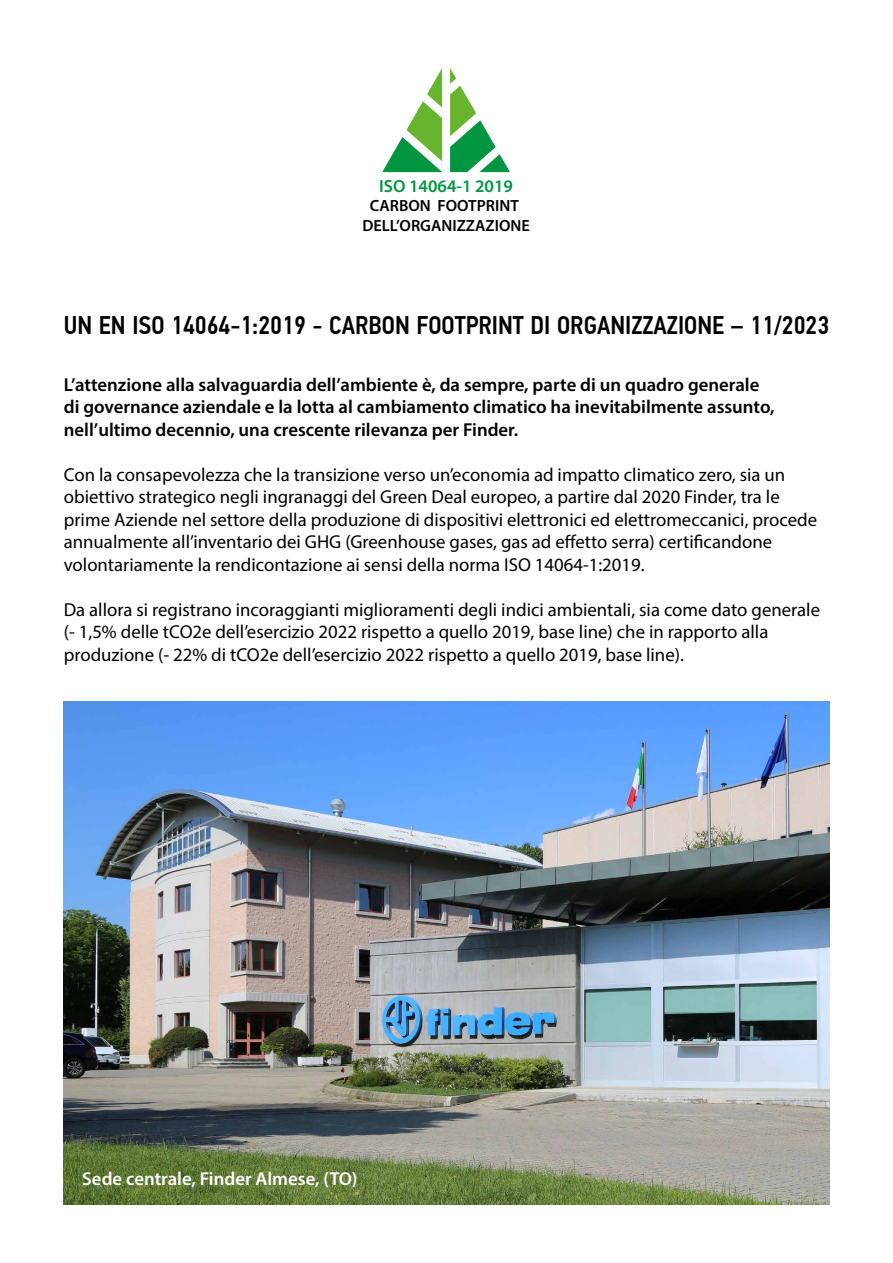
<style>
.page{position:relative;width:893px;height:1263px;background:#fff}
.page>*{position:absolute;margin:0;border:0;box-sizing:border-box;transform-origin:0 0}
.t1{font:500 25.5px "PF Din Text Cond Pro";color:#000}
.t2{font:18.75px/22.5px "Myriad Pro";color:#000}
.t3{font:600 18.75px/22.5px "Myriad Pro";color:#000}
.t4{font:600 18.75px "Myriad Pro";color:#fff}
.t5{font:600 17.7px "Myriad Pro";color:#009641}
.t6{font:600 16.2px/19.5px "Myriad Pro";color:#000;text-align:center}
</style>
<div class="page">
<svg style="left:450px;top:68px;width:60px;height:104px"></svg>
<svg style="left:382px;top:68px;width:60px;height:104px"></svg>
<img style="left:64px;top:702px;width:765px;height:502px">
<p class="t5" style="left:379px;top:175px;width:135px">ISO 14064-1 2019</p>
<p class="t6" style="left:362px;top:196px;width:169px">CARBON FOOTPRINT<br>DELL’ORGANIZZAZIONE</p>
<h1 class="t1" style="left:64px;top:310px;width:767px">UN EN ISO 14064-1:2019 - CARBON FOOTPRINT DI ORGANIZZAZIONE – 11/2023</h1>
<p class="t3" style="left:64px;top:373px;width:712px">L’attenzione alla salvaguardia dell’ambiente è, da sempre, parte di un quadro generale di governance aziendale e la lotta al cambiamento climatico ha inevitabilmente assunto, nell’ultimo decennio, una crescente rilevanza per Finder.</p>
<p class="t2" style="left:64px;top:463px;width:755px">Con la consapevolezza che la transizione verso un’economia ad impatto climatico zero, sia un obiettivo strategico negli ingranaggi del Green Deal europeo, a partire dal 2020 Finder, tra le prime Aziende nel settore della produzione di dispositivi elettronici ed elettromeccanici, procede annualmente all’inventario dei GHG (Greenhouse gases, gas ad effetto serra) certificandone volontariamente la rendicontazione ai sensi della norma ISO 14064-1:2019.</p>
<p class="t2" style="left:64px;top:598px;width:758px">Da allora si registrano incoraggianti miglioramenti degli indici ambientali, sia come dato generale (- 1,5% delle tCO2e dell’esercizio 2022 rispetto a quello 2019, base line) che in rapporto alla produzione (- 22% di tCO2e dell’esercizio 2022 rispetto a quello 2019, base line).</p>
<p class="t4" style="left:82px;top:1167px;width:277px">Sede centrale, Finder Almese, (TO)</p>
</div>
